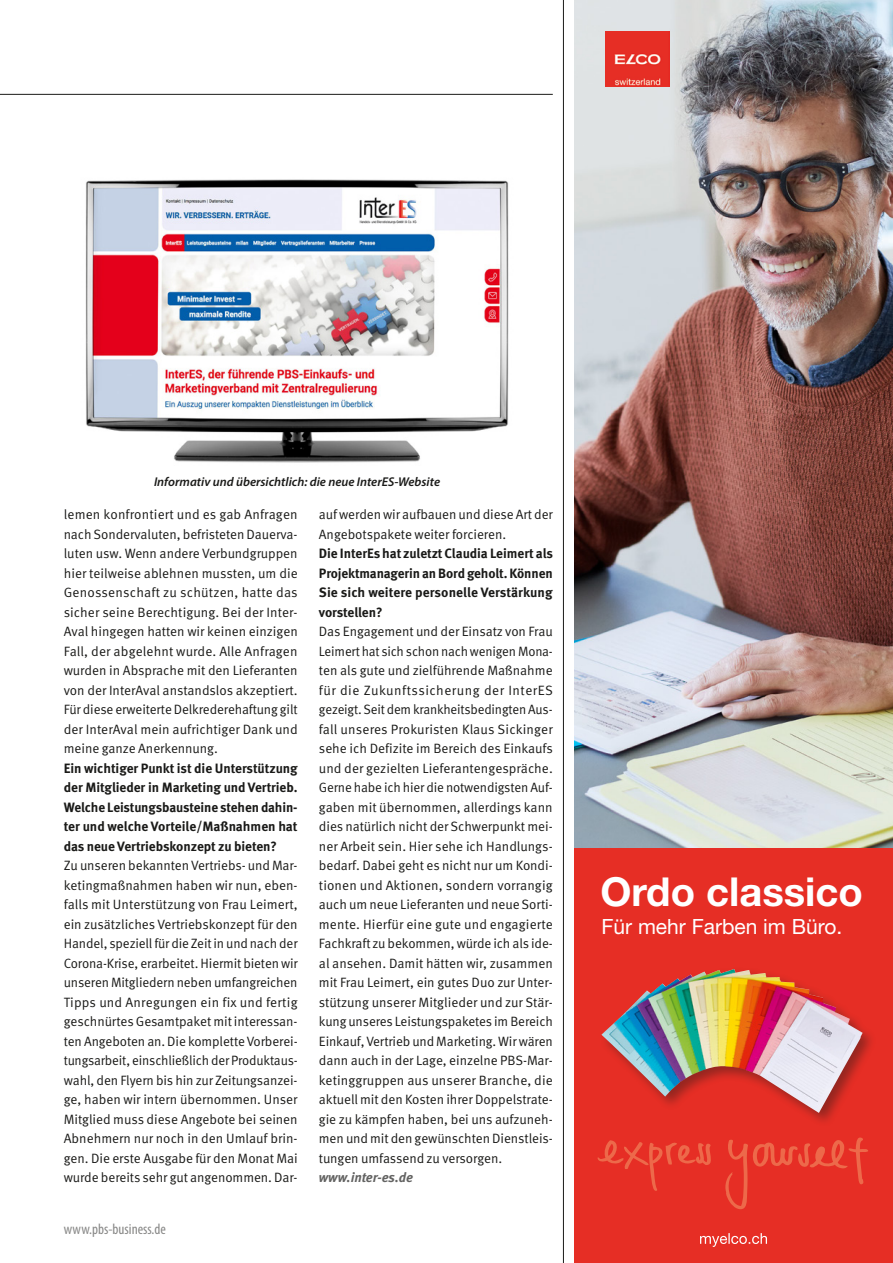
<style>
.page{position:relative;width:893px;height:1263px;background:#fff}
.page>*{position:absolute;margin:0;border:0;box-sizing:border-box;transform-origin:0 0}
.t1{font:700 39.9px "Helvetica Neue";color:#fff}
.t2{font:21px "Helvetica Neue";color:#fff}
.t3{font:condensed 15px "Myriad Pro";color:#878786}
.t4{font:13.5px/19.5px "Meta OT Norm";letter-spacing:-.005em;color:#1a1a18;text-align:justify}
.t5{font:700 13.5px/19.5px "Meta OT";letter-spacing:-.005em;color:#1a1a18;text-align:justify}
.t6{font:italic 700 13.5px "Meta OT";letter-spacing:-.005em;color:#636362}
.t7{font:italic 600 12.75px "Myriad Pro";color:#1a1a18}
</style>
<div class="page">
<img style="left:85px;top:179px;width:424px;height:284px">
<hr style="left:0;top:94px;width:553px;height:1px;background:#1a1a18">
<hr style="left:563px;top:0;width:1px;height:1263px;background:#1a1a18">
<img style="left:574px;top:0;width:319px;height:848px">
<img style="left:605px;top:31px;width:64px;height:56px">
<div style="left:574px;top:848px;width:319px;height:415px;background:#e62e25"></div>
<svg style="left:725px;top:1137px;width:143px;height:72px"></svg>
<svg style="left:598px;top:1140px;width:113px;height:51px"></svg>
<img style="left:601px;top:969px;width:262px;height:144px">
<svg style="left:700px;top:1233px;width:67px;height:14px"></svg>
<p class="t7" style="left:154px;top:473px;width:288px">Informativ und übersichtlich: die neue InterES-Website</p>
<p class="t4" style="left:64px;top:505px;width:236px">lemen konfrontiert und es gab Anfragen nach Sondervaluten, befristeten Dauerva&shy;luten usw. Wenn andere Verbundgruppen hier teilweise ablehnen mussten, um die Genossenschaft zu schützen, hatte das sicher seine Berechtigung. Bei der Inter-Aval hingegen hatten wir keinen einzigen Fall, der abgelehnt wurde. Alle Anfragen wurden in Absprache mit den Lieferanten von der InterAval anstandslos akzeptiert.<br>Für diese erweiterte Delkrederehaftung gilt der InterAval mein aufrichtiger Dank und meine ganze Anerkennung.</p>
<p class="t5" style="left:64px;top:758px;width:235px">Ein wichtiger Punkt ist die Unterstützung der Mitglieder in Marketing und Vertrieb.<br>Welche Leistungsbausteine stehen dahin&shy;ter und welche Vorteile/Maßnahmen hat das neue Vertriebskonzept zu bieten?</p>
<p class="t4" style="left:64px;top:856px;width:235px">Zu unseren bekannten Vertriebs- und Mar&shy;ketingmaßnahmen haben wir nun, eben&shy;falls mit Unterstützung von Frau Leimert, ein zusätzliches Vertriebskonzept für den Handel, speziell für die Zeit in und nach der Corona-Krise, erarbeitet. Hiermit bieten wir unseren Mitgliedern neben umfangreichen Tipps und Anregungen ein fix und fertig geschnürtes Gesamtpaket mit interessan&shy;ten Angeboten an. Die komplette Vorberei&shy;tungsarbeit, einschließlich der Produktaus&shy;wahl, den Flyern bis hin zur Zeitungsanzei&shy;ge, haben wir intern übernommen. Unser Mitglied muss diese Angebote bei seinen Abnehmern nur noch in den Umlauf brin&shy;gen. Die erste Ausgabe für den Monat Mai wurde bereits sehr gut angenommen. Dar-</p>
<p class="t3" style="left:64px;top:1220px;width:104px">www.pbs-business.de</p>
<p class="t4" style="left:319px;top:505px;width:235px">auf werden wir aufbauen und diese Art der<br>Angebotspakete weiter forcieren.</p>
<p class="t5" style="left:319px;top:544px;width:236px">Die InterEs hat zuletzt Claudia Leimert als Projektmanagerin an Bord geholt. Können Sie sich weitere personelle Verstärkung vorstellen?</p>
<p class="t4" style="left:319px;top:622px;width:236px">Das Engagement und der Einsatz von Frau Leimert hat sich schon nach wenigen Mona&shy;ten als gute und zielführende Maßnahme für die Zukunftssicherung der InterES gezeigt. Seit dem krankheitsbedingten Aus&shy;fall unseres Prokuristen Klaus Sickinger sehe ich Defizite im Bereich des Einkaufs und der gezielten Lieferantengespräche.<br>Gerne habe ich hier die notwendigsten Auf&shy;gaben mit übernommen, allerdings kann dies natürlich nicht der Schwerpunkt mei&shy;ner Arbeit sein. Hier sehe ich Handlungs&shy;bedarf. Dabei geht es nicht nur um Kondi&shy;tionen und Aktionen, sondern vorrangig auch um neue Lieferanten und neue Sorti&shy;mente. Hierfür eine gute und engagierte Fachkraft zu bekommen, würde ich als ide&shy;al ansehen. Damit hätten wir, zusammen mit Frau Leimert, ein gutes Duo zur Unter&shy;stützung unserer Mitglieder und zur Stär&shy;kung unseres Leistungspaketes im Bereich Einkauf, Vertrieb und Marketing. Wir wären dann auch in der Lage, einzelne PBS-Mar&shy;ketinggruppen aus unserer Branche, die aktuell mit den Kosten ihrer Doppelstrate&shy;gie zu kämpfen haben, bei uns aufzuneh&shy;men und mit den gewünschten Dienstleis&shy;tungen umfassend zu versorgen.</p>
<p class="t6" style="left:319px;top:1169px;width:96px">www.inter-es.de</p>
<h1 class="t1" style="left:600px;top:867px;width:264px">Ordo classico</h1>
<h2 class="t2" style="left:601px;top:913px;width:242px">Für mehr Farben im Büro.</h2>
</div>
